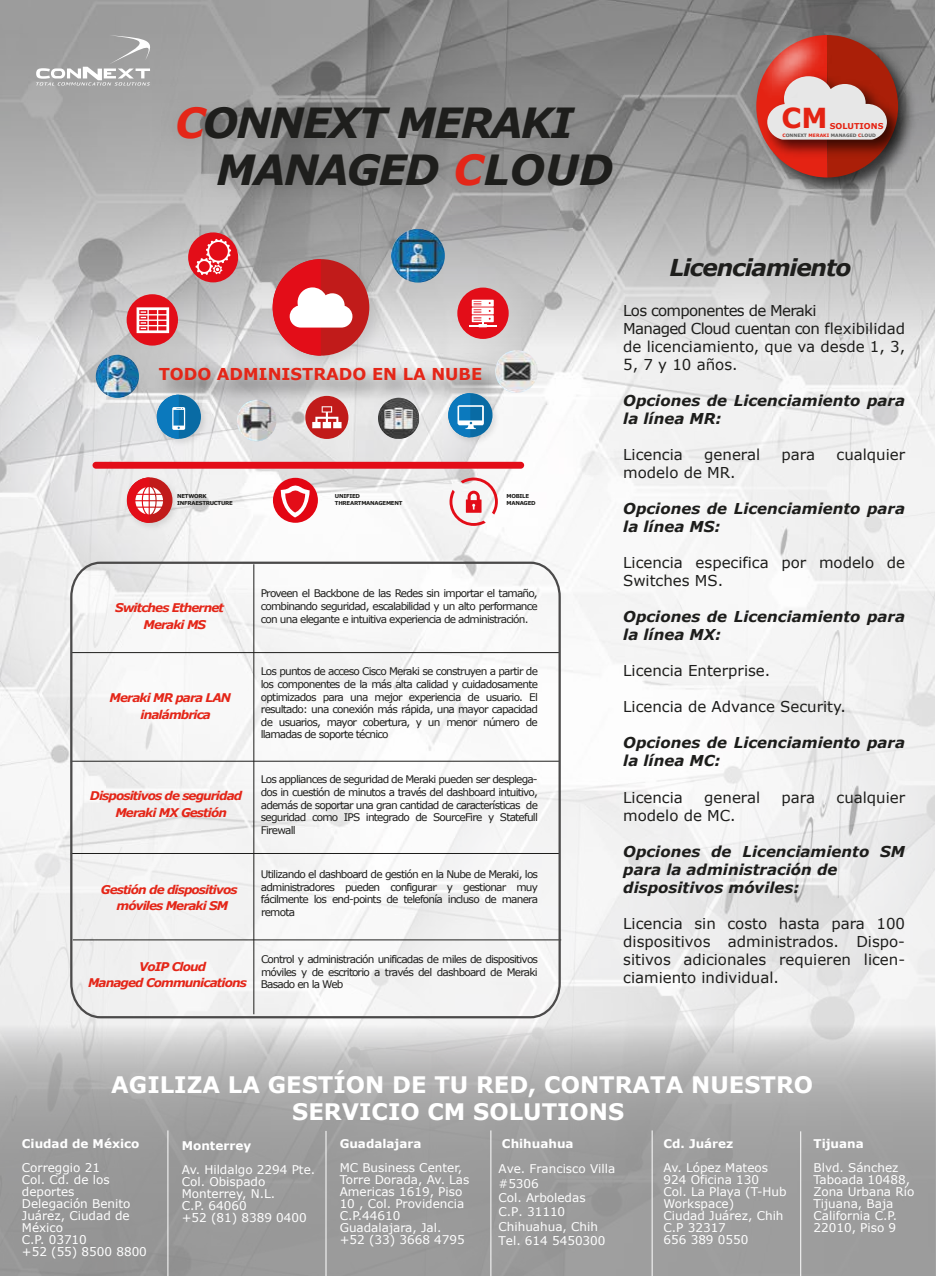
<style>
.page{position:relative;width:936px;height:1276px;background:#fff}
.page>*{position:absolute;margin:0;border:0;box-sizing:border-box;transform-origin:0 0}
.t1{font:italic 700 41.55px/47px "Verdana";letter-spacing:-.05em;color:#1e1e1c}
.t2{font:700 27.45px "Verdana";color:#e42313}
.t3{font:italic 700 23.25px "Verdana";letter-spacing:-.05em;color:#1e1e1c}
.t4{font:700 22.65px/27.3px "Verdana";color:#fff;text-align:center}
.t5{font:700 16.35px "Verdana";color:#e42618}
.t6{font:15px/18px "Verdana";color:#1d1d1b}
.t7{font:italic 700 15px/18px "Verdana";color:#1d1d1b}
.t8{font:15px/18px "Verdana";letter-spacing:-.035em;color:#1d1d1b}
.t9{font:12px/12px "Verdana";color:#fff}
.t10{font:italic 700 12px/16.6px "Verdana";letter-spacing:-.075em;color:#e42618}
.t11{font:700 12px "Verdana";color:#fff}
.t12{font:10.5px/12.6px "Verdana";letter-spacing:-.075em;color:#1e1e1c;text-align:justify}
.t13{font:700 8.1px "Verdana";color:#e42313}
.t14{font:700 5.4px/6.4px "Verdana";letter-spacing:-.05em;color:#1e1e1c}
.t15{font:700 4.5px "Verdana";color:#5c5c5b}
.s1{color:#e42618}
.s2{color:#e42313}
</style>
<div class="page">
<img style="left:0;top:0;width:934px;height:1024px">
<svg style="left:0;top:1024px;width:935px;height:252px;background:#a7a7a7"></svg>
<svg style="left:36px;top:35px;width:119px;height:50px;background:#acacac"></svg>
<hr style="left:167px;top:1130px;width:1px;height:146px;background:#fff">
<hr style="left:325px;top:1131px;width:1px;height:145px;background:#fff">
<hr style="left:490px;top:1130px;width:1px;height:146px;background:#fff">
<hr style="left:651px;top:1130px;width:1px;height:146px;background:#fff">
<hr style="left:800px;top:1131px;width:1px;height:145px;background:#fff">
<svg style="left:69px;top:560px;width:493px;height:459px"></svg>
<img style="left:152px;top:79px;width:484px;height:143px">
<img style="left:148px;top:355px;width:364px;height:60px">
<img style="left:262px;top:248px;width:129px;height:130px">
<div style="left:273px;top:259px;width:96px;height:97px;background:#c11b1a;border-radius:50%"></div>
<svg style="left:272px;top:259px;width:80px;height:97px"></svg>
<div style="left:188px;top:232px;width:50px;height:50px;background:#e30d18;border-radius:50%"></div>
<svg style="left:195px;top:239px;width:36px;height:36px"></svg>
<div style="left:127px;top:294px;width:51px;height:51px;background:#e30d18;border-radius:50%"></div>
<svg style="left:137px;top:307px;width:32px;height:26px"></svg>
<div style="left:305px;top:396px;width:43px;height:43px;background:#c11b1a;border-radius:50%"></div>
<svg style="left:312px;top:406px;width:29px;height:22px"></svg>
<div style="left:457px;top:287px;width:51px;height:52px;background:#e30d18;border-radius:50%"></div>
<div style="left:472px;top:300px;width:21px;height:6px;background:#fff"></div>
<svg style="left:469px;top:301px;width:27px;height:26px"></svg>
<svg style="left:449px;top:477px;width:49px;height:49px"></svg>
<img style="left:391px;top:229px;width:54px;height:54px;border-radius:26px">
<img style="left:122px;top:472px;width:61px;height:61px">
<div style="left:127px;top:477px;width:45px;height:46px;background:#c11b1a;border-radius:50%"></div>
<svg style="left:127px;top:477px;width:36px;height:46px"></svg>
<img style="left:152px;top:390px;width:59px;height:59px">
<div style="left:157px;top:395px;width:44px;height:44px;background:#096ba4;border-radius:50%"></div>
<svg style="left:157px;top:395px;width:28px;height:44px"></svg>
<img style="left:378px;top:398px;width:41px;height:41px">
<img style="left:96px;top:355px;width:43px;height:43px;border-radius:22px">
<img style="left:443px;top:388px;width:59px;height:59px">
<div style="left:448px;top:393px;width:44px;height:44px;background:#096ba4;border-radius:50%"></div>
<svg style="left:448px;top:393px;width:36px;height:44px"></svg>
<img style="left:237px;top:400px;width:39px;height:41px">
<img style="left:495px;top:350px;width:43px;height:43px;border-radius:21px">
<div style="left:93px;top:462px;width:431px;height:7px;background:#e30d18;border-radius:3px"></div>
<div style="left:273px;top:478px;width:45px;height:45px;background:#e30613;border-radius:50%"></div>
<svg style="left:280px;top:485px;width:29px;height:32px"></svg>
<img style="left:747px;top:27px;width:174px;height:174px">
<img style="left:898px;top:68px;width:12px;height:95px">
<svg style="left:756px;top:35px;width:142px;height:142px;background:#98493f"></svg>
<img style="left:720px;top:0;width:145px;height:144px">
<h1 class="t1" style="left:216px;top:99px;width:398px;text-indent:-41px"><span class="s1">C</span>ONNEXT MERAKI<br>MANAGED <span class="s1">C</span>LOUD</h1>
<h2 class="t2" style="left:781px;top:101px;width:48px">CM</h2>
<p class="t13" style="left:829px;top:120px;width:55px">SOLUTIONS</p>
<p class="t15" style="left:782px;top:132px;width:95px"><span class="s2">C</span>ONNEXT <span class="s2">MERAKI</span> MANAGED <span class="s2">C</span>LOUD</p>
<h3 class="t5" style="left:159px;top:363px;width:325px">TODO ADMINISTRADO EN LA NUBE</h3>
<p class="t14" style="left:177px;top:493px;width:57px">NETWORK<br>INFRAESTRUCTURE</p>
<p class="t14" style="left:335px;top:493px;width:69px">UNIFIED<br>THREARTMANAGEMENT</p>
<p class="t14" style="left:506px;top:493px;width:31px">MOBILE<br>MANAGED</p>
<p class="t10" style="left:143px;top:599px;width:82px;text-indent:-28px">Switches Ethernet<br>Meraki MS</p>
<p class="t12" style="left:261px;top:587px;width:279px">Proveen el Backbone de las Redes sin importar el tamaño, combinando seguridad, escalabilidad y un alto performance con una elegante e intuitiva experiencia de administración.</p>
<p class="t10" style="left:141px;top:689px;width:92px;text-indent:-31px">Meraki MR para LAN inalámbrica</p>
<p class="t10" style="left:115px;top:787px;width:128px;text-indent:-25px">Dispositivos de seguridad<br>Meraki MX Gestión</p>
<p class="t10" style="left:101px;top:881px;width:138px;text-align:center">Gestión de dispositivos móviles Meraki SM</p>
<p class="t10" style="left:88px;top:958px;width:160px;text-indent:51px">VoIP Cloud<br>Managed Communications</p>
<p class="t12" style="left:261px;top:665px;width:279px">Los puntos de acceso Cisco Meraki se construyen a partir de los componentes de la más alta calidad y cuidadosamente optimizados para una mejor experiencia de usuario. El resultado: una conexión más rápida, una mayor capacidad de usuarios, mayor cobertura, y un menor número de llamadas de soporte técnico</p>
<p class="t12" style="left:261px;top:773px;width:279px">Los appliances de seguridad de Meraki pueden ser desplega&shy;dos in cuestión de minutos a través del dashboard intuitivo, además de soportar una gran cantidad de características de seguridad como IPS integrado de SourceFire y Statefull Firewall</p>
<p class="t12" style="left:261px;top:868px;width:279px">Utilizando el dashboard de gestión en la Nube de Meraki, los administradores pueden configurar y gestionar muy fácilmente los end-points de telefonía incluso de manera remota</p>
<p class="t12" style="left:261px;top:953px;width:279px">Control y administración unificadas de miles de dispositivos móviles y de escritorio a través del dashboard de Meraki Basado en la Web</p>
<h3 class="t3" style="left:669px;top:252px;width:183px">Licenciamiento</h3>
<h3 class="t8" style="left:623px;top:302px;width:283px">Los componentes de Meraki<br>Managed Cloud cuentan con flexibilidad de licenciamiento, que va desde 1, 3,<br>5, 7 y 10 años.</h3>
<h3 class="t7" style="left:623px;top:392px;width:283px">Opciones de Licenciamiento para la línea MR:</h3>
<h3 class="t6" style="left:623px;top:446px;width:61px">Licencia</h3>
<h3 class="t6" style="left:704px;top:446px;width:57px">general</h3>
<h3 class="t6" style="left:781px;top:446px;width:35px">para</h3>
<h3 class="t6" style="left:836px;top:446px;width:70px">cualquier</h3>
<h3 class="t6" style="left:623px;top:464px;width:114px">modelo de MR.</h3>
<h3 class="t7" style="left:623px;top:500px;width:283px">Opciones de Licenciamiento para la línea MS:</h3>
<h3 class="t6" style="left:623px;top:554px;width:283px">Licencia especifica por modelo de<br>Switches MS.</h3>
<h3 class="t7" style="left:623px;top:608px;width:283px">Opciones de Licenciamiento para la línea MX:</h3>
<h3 class="t6" style="left:623px;top:662px;width:148px">Licencia Enterprise.</h3>
<h3 class="t6" style="left:623px;top:698px;width:224px">Licencia de Advance Security.</h3>
<h3 class="t7" style="left:623px;top:734px;width:283px">Opciones de Licenciamiento para la línea MC:</h3>
<h3 class="t6" style="left:623px;top:788px;width:61px">Licencia</h3>
<h3 class="t6" style="left:704px;top:788px;width:57px">general</h3>
<h3 class="t6" style="left:781px;top:788px;width:35px">para</h3>
<h3 class="t6" style="left:836px;top:788px;width:70px">cualquier</h3>
<h3 class="t6" style="left:623px;top:806px;width:114px">modelo de MC.</h3>
<h3 class="t7" style="left:623px;top:842px;width:283px">Opciones de Licenciamiento SM para la administración de dispositivos móviles:</h3>
<h3 class="t6" style="left:623px;top:914px;width:283px;text-align:justify">Licencia sin costo hasta para 100 dispositivos administrados. Dispo&shy;sitivos adicionales requieren licen&shy;ciamiento individual.</h3>
<h3 class="t4" style="left:111px;top:1071px;width:703px">AGILIZA LA GESTÍON DE TU RED, CONTRATA NUESTRO<br>SERVICIO CM SOLUTIONS</h3>
<p class="t11" style="left:22px;top:1135px;width:119px">Ciudad de México</p>
<p class="t9" style="left:22px;top:1161px;width:126px">Correggio 21<br>Col. Cd. de los deportes<br>Delegación Benito<br>Juárez, Ciudad de<br>México<br>C.P. 03710<br>+52 (55) 8500 8800</p>
<p class="t11" style="left:182px;top:1137px;width:71px">Monterrey</p>
<p class="t9" style="left:182px;top:1163px;width:135px">Av. Hildalgo 2294 Pte.<br>Col. Obispado<br>Monterrey, N.L.<br>C.P. 64060<br>+52 (81) 8389 0400</p>
<p class="t11" style="left:339px;top:1135px;width:83px">Guadalajara</p>
<p class="t11" style="left:502px;top:1135px;width:73px">Chihuahua</p>
<p class="t9" style="left:339px;top:1161px;width:131px">MC Business Center,<br>Torre Dorada, Av. Las<br>Americas 1619, Piso<br>10 , Col. Providencia<br>C.P.44610<br>Guadalajara, Jal. +52 (33) 3668 4795</p>
<p class="t9" style="left:498px;top:1161px;width:118px;line-height:14.4px">Ave. Francisco Villa #5306<br>Col. Arboledas<br>C.P. 31110<br>Chihuahua, Chih<br>Tel. 614 5450300</p>
<p class="t11" style="left:663px;top:1135px;width:71px">Cd. Juárez</p>
<p class="t9" style="left:663px;top:1161px;width:125px">Av. López Mateos<br>924 Oficina 130<br>Col. La Playa (T-Hub<br>Workspace)<br>Ciudad Juárez, Chih<br>C.P 32317<br>656 389 0550</p>
<p class="t11" style="left:813px;top:1136px;width:52px">Tijuana</p>
<p class="t9" style="left:813px;top:1162px;width:102px">Blvd. Sánchez<br>Taboada 10488,<br>Zona Urbana Río<br>Tijuana, Baja<br>California C.P.<br>22010, Piso 9</p>
</div>
